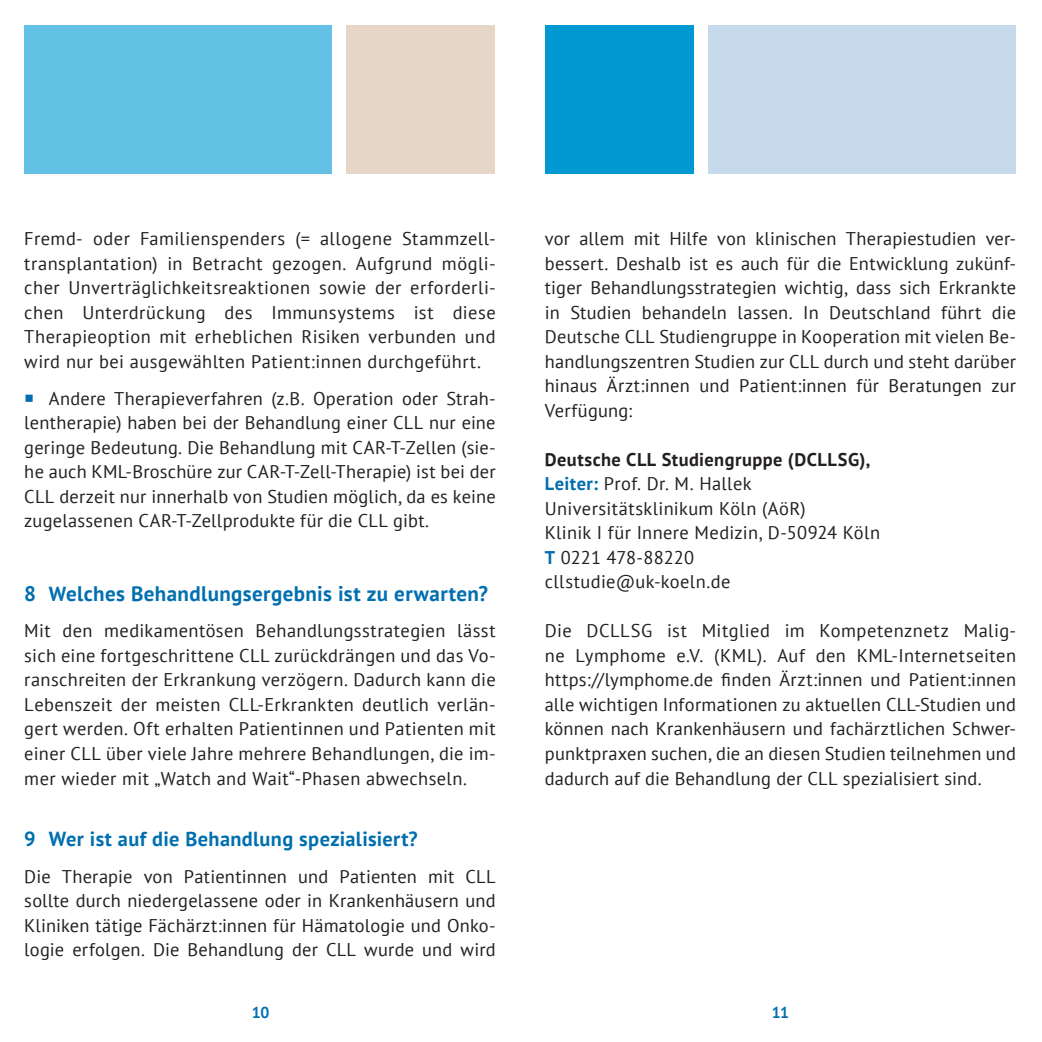
<style>
.page{position:relative;width:1042px;height:1042px;background:#fff}
.page>*{position:absolute;margin:0;border:0;box-sizing:border-box;transform-origin:0 0}
.Überschriften_HIV-Fl{font:700 21px "PT Sans";letter-spacing:.02em;color:#006faf}
.Überschriften_HIV-Fl-2{font:700 20.3px "PT Sans";letter-spacing:.02em;color:#006faf}
.Body_HIV-Flyer{font:18.38px/24.5px "PT Sans";letter-spacing:.015em;color:#231f20;text-align:justify}
.Body_HIV-Flyer-2{font:700 18.38px "PT Sans";letter-spacing:.025em;color:#231f20}
.t1{font:700 15.75px "PT Sans";color:#006faf}
.s1{color:#006faf}
.s2{font-size:20.3px}
.s3{font-weight:700;color:#006faf}
</style>
<div class="page">
<div style="left:24px;top:25px;width:307px;height:149px;background:#64c1e6"></div>
<div style="left:346px;top:25px;width:149px;height:149px;background:#e5d6c7"></div>
<div style="left:545px;top:25px;width:149px;height:149px;background:#0099d1"></div>
<div style="left:708px;top:25px;width:308px;height:149px;background:#c7daec"></div>
<p class="Body_HIV-Flyer" style="left:24px;top:226px;width:473px">Fremd- oder Familienspenders (= allogene Stammzell&shy;transplantation) in Betracht gezogen. Aufgrund mögli&shy;cher Unverträglichkeitsreaktionen sowie der erforderli&shy;chen Unterdrückung des Immunsystems ist diese Therapieoption mit erheblichen Risiken verbunden und wird nur bei ausgewählten Patient:innen durchgeführt.</p>
<p class="Body_HIV-Flyer" style="left:24px;top:385px;width:473px"><span class="s1">○</span> Andere Therapieverfahren (z.B. Operation oder Strah&shy;lentherapie) haben bei der Behandlung einer CLL nur eine geringe Bedeutung. Die Behandlung mit CAR-T-Zellen (sie&shy;he auch KML-Broschüre zur CAR-T-Zell-Therapie) ist bei der CLL derzeit nur innerhalb von Studien möglich, da es keine zugelassenen CAR-T-Zellprodukte für die CLL gibt.</p>
<p class="Überschriften_HIV-Fl" style="left:24px;top:579px;width:465px">8 <span class="s2">W</span>elches Behandlungsergebnis ist zu erwarten?</p>
<p class="Body_HIV-Flyer" style="left:24px;top:618px;width:473px">Mit den medikamentösen Behandlungsstrategien lässt sich eine fortgeschrittene CLL zurückdrängen und das Vo&shy;ranschreiten der Erkrankung verzögern. Dadurch kann die Lebenszeit der meisten CLL-Erkrankten deutlich verlän&shy;gert werden. Oft erhalten Patientinnen und Patienten mit einer CLL über viele Jahre mehrere Behandlungen, die im&shy;mer wieder mit „Watch and Wait“-Phasen abwechseln.</p>
<p class="Überschriften_HIV-Fl-2" style="left:24px;top:825px;width:395px">9 Wer ist auf die Behandlung spezialisiert?</p>
<p class="Body_HIV-Flyer" style="left:24px;top:863px;width:473px">Die Therapie von Patientinnen und Patienten mit CLL sollte durch niedergelassene oder in Krankenhäusern und Kliniken tätige Fächärzt:innen für Hämatologie und Onko&shy;logie erfolgen. Die Behandlung der CLL wurde und wird</p>
<p class="Body_HIV-Flyer" style="left:545px;top:226px;width:473px">vor allem mit Hilfe von klinischen Therapiestudien ver&shy;bessert. Deshalb ist es auch für die Entwicklung zukünf&shy;tiger Behandlungsstrategien wichtig, dass sich Erkrankte in Studien behandeln lassen. In Deutschland führt die Deutsche CLL Studiengruppe in Kooperation mit vielen Be&shy;handlungszentren Studien zur CLL durch und steht darüber hinaus Ärzt:innen und Patient:innen für Beratungen zur Verfügung:</p>
<p class="Body_HIV-Flyer-2" style="left:545px;top:447px;width:327px">Deutsche CLL Studiengruppe (DCLLSG),</p>
<p class="Body_HIV-Flyer" style="left:545px;top:471px;width:208px"><span class="s3">Leiter:</span> Prof. Dr. M. Hallek</p>
<p class="Body_HIV-Flyer" style="left:545px;top:496px;width:262px">Universitätsklinikum Köln (AöR)</p>
<p class="Body_HIV-Flyer" style="left:545px;top:520px;width:337px">Klinik I für Innere Medizin, D-50924 Köln</p>
<p class="Body_HIV-Flyer" style="left:545px;top:545px;width:151px"><span class="s3">T</span> 0221 478-88220</p>
<p class="Body_HIV-Flyer" style="left:545px;top:569px;width:187px">cllstudie@uk-koeln.de</p>
<p class="Body_HIV-Flyer" style="left:545px;top:618px;width:473px">Die DCLLSG ist Mitglied im Kompetenznetz Malig&shy;ne Lymphome e.V. (KML). Auf den KML-Internetseiten https://lymphome.de finden Ärzt:innen und Patient:innen alle wichtigen Informationen zu aktuellen CLL-Studien und können nach Krankenhäusern und fachärztlichen Schwer&shy;punktpraxen suchen, die an diesen Studien teilnehmen und dadurch auf die Behandlung der CLL spezialisiert sind.</p>
<p class="t1" style="left:252px;top:1002px;width:19px">10</p>
<p class="t1" style="left:772px;top:1002px;width:19px">11</p>
</div>
